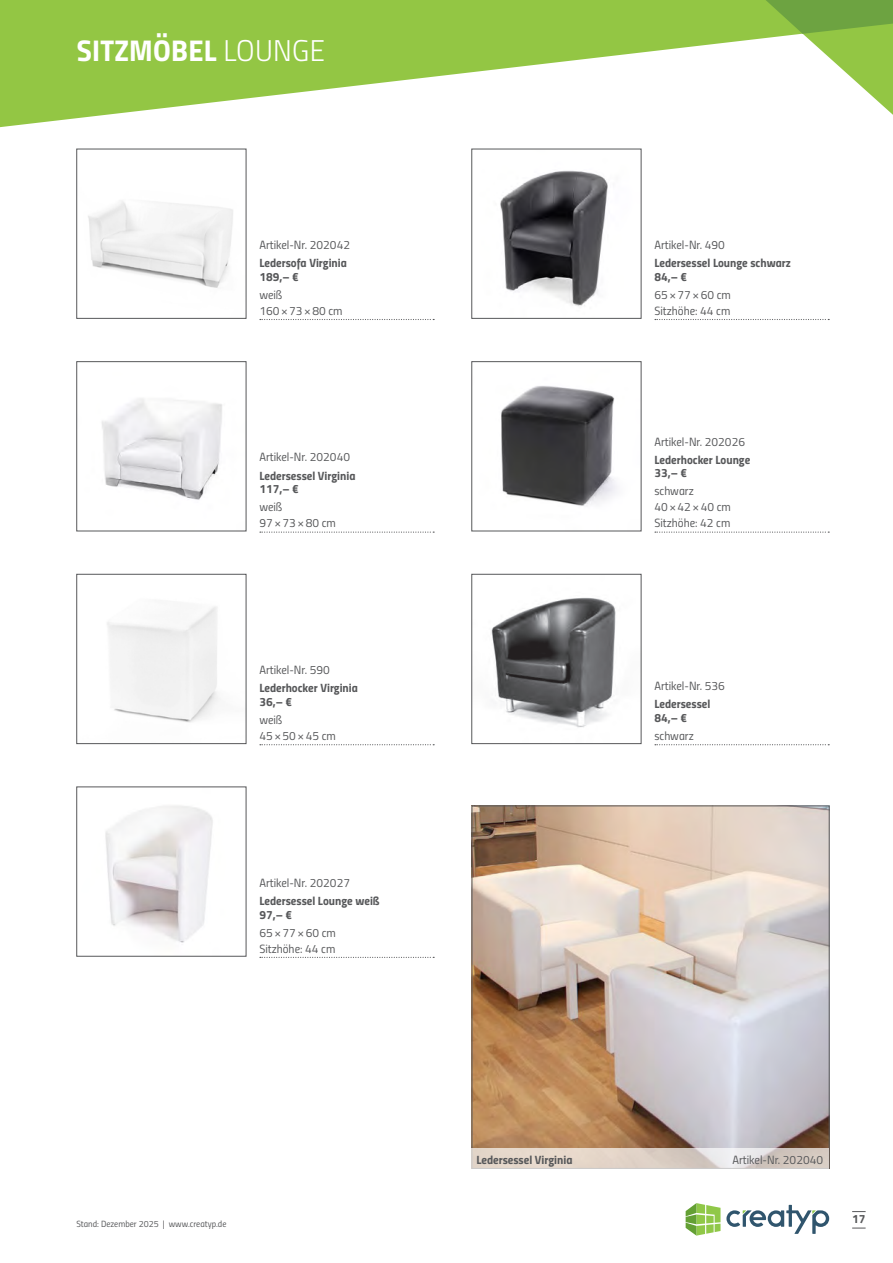
<style>
.page{position:relative;width:893px;height:1263px;background:#fff}
.page>*{position:absolute;margin:0;border:0;box-sizing:border-box;transform-origin:0 0}
.t1{font:30px "Titillium Bold Upright";letter-spacing:.01em;color:#fff}
.t2{font:12px/15.9px "Titillium Regular Upright";color:#57585a}
.t3{font:12px/13.8px "Titillium Bold Upright";color:#57585a}
.t4{font:9px "Titillium Regular Upright";color:#57585a}
.s1{font-family:"Titillium Light Upright"}
</style>
<div class="page">
<svg style="left:0;top:0;width:751px;height:128px;fill:#93c644"></svg>
<svg style="left:751px;top:0;width:142px;height:115px"></svg>
<svg style="left:686px;top:1203px;width:34px;height:32px"></svg>
<svg style="left:726px;top:1205px;width:103px;height:29px"></svg>
<svg style="left:852px;top:1211px;width:14px;height:1px"></svg>
<svg style="left:852px;top:1228px;width:14px;height:1px"></svg>
<img style="left:88px;top:201px;width:145px;height:87px">
<svg style="left:260px;top:319px;width:174px;height:1px"></svg>
<img style="left:102px;top:398px;width:120px;height:102px">
<svg style="left:260px;top:531px;width:174px;height:2px"></svg>
<img style="left:107px;top:606px;width:113px;height:117px">
<div style="left:77px;top:574px;width:169px;height:170px;border:1px solid #57585a"></div>
<svg style="left:260px;top:744px;width:174px;height:1px"></svg>
<img style="left:105px;top:805px;width:108px;height:138px">
<svg style="left:260px;top:957px;width:174px;height:1px"></svg>
<img style="left:500px;top:170px;width:108px;height:136px">
<svg style="left:655px;top:319px;width:174px;height:1px"></svg>
<img style="left:501px;top:386px;width:116px;height:120px">
<svg style="left:655px;top:531px;width:174px;height:2px"></svg>
<img style="left:491px;top:597px;width:125px;height:131px">
<div style="left:472px;top:574px;width:169px;height:170px;border:1px solid #57585a"></div>
<svg style="left:655px;top:744px;width:174px;height:1px"></svg>
<img style="left:474px;top:808px;width:353px;height:341px">
<svg style="left:472px;top:1149px;width:357px;height:20px;background:#ded3ca"></svg>
<h1 class="t1" style="left:77px;top:27px;width:250px">SITZMÖBEL <span class="s1">LOUNGE</span></h1>
<p class="t2" style="left:259px;top:236px;width:92px">Artikel-Nr. 202042</p>
<p class="t3" style="left:259px;top:255px;width:89px">Ledersofa Virginia<br>189,– €</p>
<p class="t2" style="left:259px;top:286px;width:85px">weiß<br>160×73×80 cm</p>
<p class="t2" style="left:259px;top:449px;width:92px">Artikel-Nr. 202040</p>
<p class="t3" style="left:259px;top:468px;width:98px">Ledersessel Virginia<br>117,– €</p>
<p class="t2" style="left:259px;top:499px;width:78px">weiß<br>97×73×80 cm</p>
<p class="t2" style="left:259px;top:661px;width:72px">Artikel-Nr. 590</p>
<p class="t3" style="left:259px;top:680px;width:100px">Lederhocker Virginia<br>36,– €</p>
<p class="t2" style="left:259px;top:711px;width:78px">weiß<br>45×50×45 cm</p>
<p class="t2" style="left:259px;top:874px;width:92px">Artikel-Nr. 202027</p>
<p class="t3" style="left:259px;top:893px;width:122px">Ledersessel Lounge weiß<br>97,– €</p>
<p class="t2" style="left:259px;top:924px;width:78px">65×77×60 cm<br>Sitzhöhe: 44 cm</p>
<p class="t4" style="left:77px;top:1217px;width:151px">Stand: Dezember 2025 | www.creatyp.de</p>
<p class="t2" style="left:654px;top:236px;width:72px">Artikel-Nr. 490</p>
<p class="t3" style="left:654px;top:255px;width:138px">Ledersessel Lounge schwarz<br>84,– €</p>
<p class="t2" style="left:654px;top:286px;width:78px">65×77×60 cm<br>Sitzhöhe: 44 cm</p>
<p class="t2" style="left:654px;top:433px;width:92px">Artikel-Nr. 202026</p>
<p class="t3" style="left:654px;top:452px;width:97px">Lederhocker Lounge<br>33,– €</p>
<p class="t2" style="left:654px;top:483px;width:78px">schwarz<br>40×42×40 cm<br>Sitzhöhe: 42 cm</p>
<p class="t2" style="left:654px;top:677px;width:72px">Artikel-Nr. 536</p>
<p class="t3" style="left:654px;top:696px;width:57px">Ledersessel<br>84,– €</p>
<p class="t2" style="left:654px;top:727px;width:41px">schwarz</p>
<p class="t3" style="left:476px;top:1152px;width:98px">Ledersessel Virginia</p>
<p class="t2" style="left:732px;top:1151px;width:92px">Artikel-Nr. 202040</p>
<p class="t3" style="left:852px;top:1211px;width:15px">17</p>
</div>
